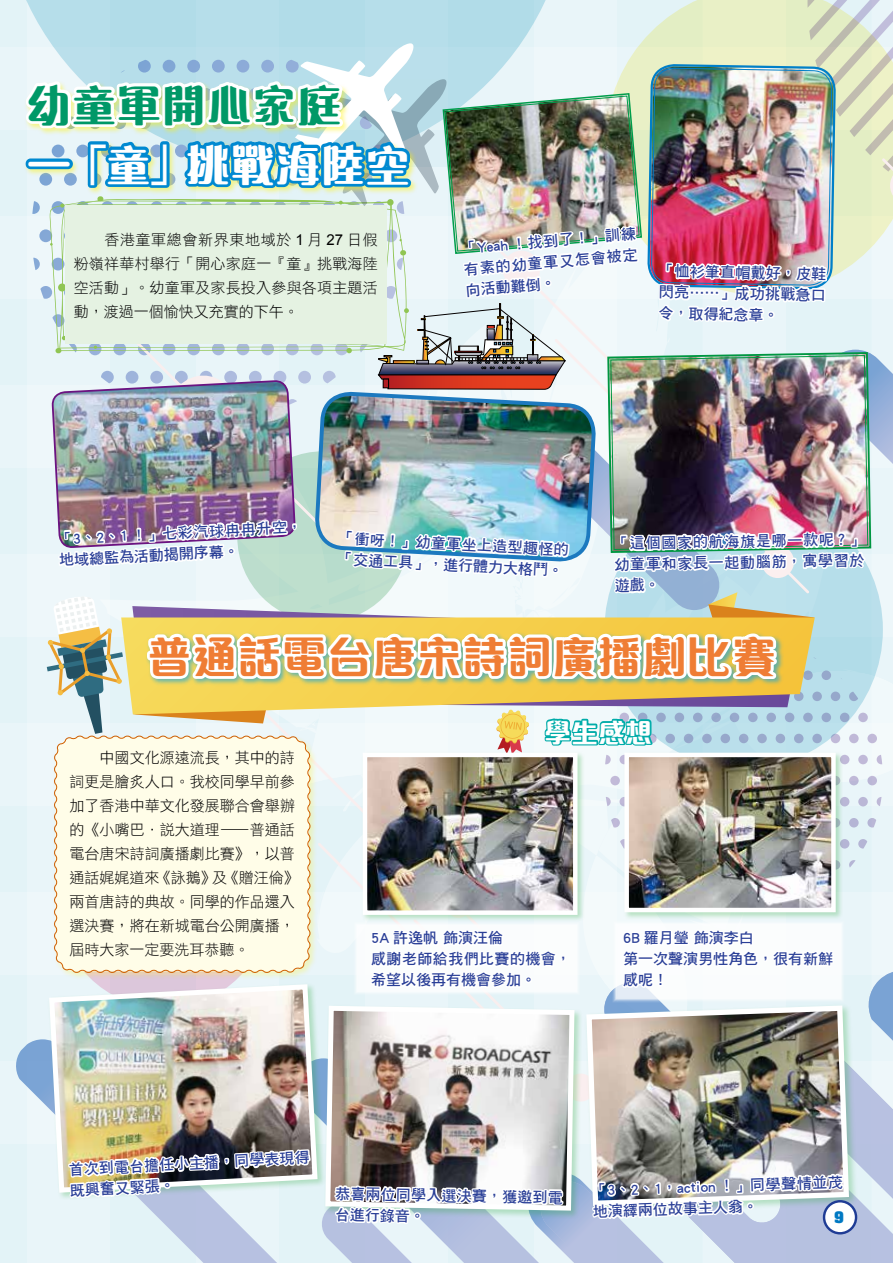
<style>
.page{position:relative;width:893px;height:1263px;background:#fff}
.page>*{position:absolute;margin:0;border:0;box-sizing:border-box;transform-origin:0 0}
.t1{font:800 45px "M Qing Hua HK";color:#ef7d34}
.t2{font:700 45px "M Ngai HK";color:#fff}
.t3{font:700 45px "M Ngai HK";color:#009867}
.t4{font:800 27px "M Elle HK";color:#fff}
.t5{font:15px/21px "DF Hei Std W7";color:#2a3f97}
.t6{font:15px/24px "DF Hei Std W3";color:#000;text-align:justify}
.t7{font:700 13.5px "Aachen";color:#0079c3}
.s1{font-family:"Arial"}
</style>
<div class="page">
<img style="left:0;top:0;width:893px;height:1263px">
<h1 class="t3" style="left:27px;top:75px;width:317px">幼童軍開心家庭</h1>
<h1 class="t2" style="left:27px;top:135px;width:385px">一「童」挑戰海陸空</h1>
<p class="t6" style="left:74px;top:227px;width:306px;text-indent:31px">香港童軍總會新界東地域於 <span class="s1">1</span> 月 <span class="s1">27</span> 日假粉嶺祥華村舉行「開心家庭一『童』挑戰海陸空活動」。幼童軍及家長投入參與各項主題活動，渡過一個愉快又充實的下午。</p>
<p class="t5" style="left:461px;top:238px;width:176px;text-align:justify;rotate:-5deg">「Yeah ！找到了！」訓練有素的幼童軍又怎會被定向活動難倒。</p>
<p class="t5" style="left:660px;top:260px;width:168px;text-align:justify;rotate:1deg">「恤衫筆直帽戴好，皮鞋閃亮……」成功挑戰急口令，取得紀念章。</p>
<p class="t5" style="left:57px;top:528px;width:246px;rotate:-3deg">「3、2、1 ！」七彩汽球冉冉升空，地域總監為活動揭開序幕。</p>
<p class="t5" style="left:340px;top:527px;width:231px;rotate:3deg">「衝呀！」幼童軍坐上造型趣怪的「交通工具」，進行體力大格鬥。</p>
<p class="t5" style="left:614px;top:533px;width:252px;text-align:justify;rotate:-1deg">「這個國家的航海旗是哪一款呢？」幼童軍和家長一起動腦筋，寓學習於遊戲。</p>
<h1 class="t1" style="left:147px;top:626px;width:631px">普通話電台唐宋詩詞廣播劇比賽</h1>
<p class="t6" style="left:70px;top:746px;width:231px;text-align:left;text-indent:30px">中國文化源遠流長，其中的詩詞更是膾炙人口。我校同學早前參加了香港中華文化發展聯合會舉辦的《小嘴巴．說大道理—普通話電台唐宋詩詞廣播劇比賽》，以普通話娓娓道來《詠鵝》及《贈汪倫》兩首唐詩的典故。同學的作品還入選決賽，將在新城電台公開廣播，屆時大家一定要洗耳恭聽。</p>
<h2 class="t4" style="left:544px;top:712px;width:109px">學生感想</h2>
<p class="t5" style="left:371px;top:927px;width:201px">5A 許逸帆 飾演汪倫<br>感謝老師給我們比賽的機會，希望以後再有機會參加。</p>
<p class="t5" style="left:623px;top:927px;width:211px">6B 羅月瑩 飾演李白<br>第一次聲演男性角色，很有新鮮感呢！</p>
<p class="t5" style="left:68px;top:1159px;width:242px;rotate:-3deg">首次到電台擔任小主播，同學表現得既興奮又緊張。</p>
<p class="t5" style="left:335px;top:1183px;width:229px;rotate:1deg">恭喜兩位同學入選決賽，獲邀到電台進行錄音。</p>
<p class="t5" style="left:592px;top:1180px;width:252px;rotate:-2deg">「3、2、1，action ！」同學聲情並茂地演繹兩位故事主人翁。</p>
<p class="t7" style="left:835px;top:1207px;width:11px">9</p>
</div>
